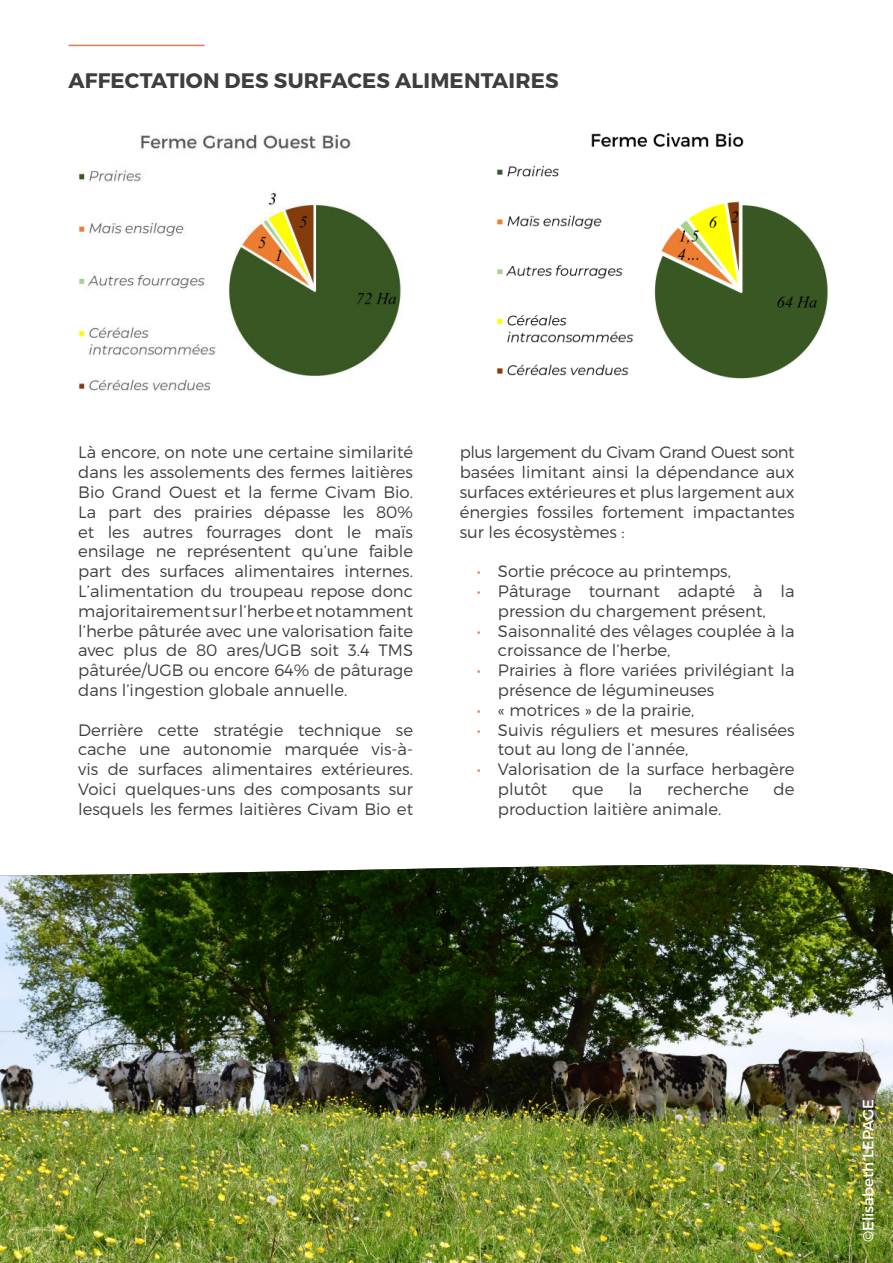
<style>
.page{position:relative;width:893px;height:1263px;background:#fff}
.page>*{position:absolute;margin:0;border:0;box-sizing:border-box;transform-origin:0 0}
.t1{font:700 21px "Montserrat";letter-spacing:.01em;color:#3e3e3f}
.t2{font:300 16.5px/19.8px "Montserrat";color:#3e3e3f}
.t3{font:15px "Montserrat";color:#fff}
.s1{color:#d67f55}
</style>
<div class="page">
<img style="left:79px;top:134px;width:322px;height:257px">
<img style="left:496px;top:132px;width:332px;height:247px">
<img style="left:0;top:865px;width:893px;height:398px">
<hr style="left:69px;top:45px;width:135px;height:1px;background:#d67f55">
<p class="t1" style="left:68px;top:69px;width:492px">AFFECTATION DES SURFACES ALIMENTAIRES</p>
<p class="t2" style="left:78px;top:442px;width:336px;text-align:justify">Là encore, on note une certaine similarité dans les assolements des fermes laitières Bio Grand Ouest et la ferme Civam Bio.<br>La part des prairies dépasse les 80% et les autres fourrages dont le maïs ensilage ne représentent qu’une faible part des surfaces alimentaires internes.<br>L’alimentation du troupeau repose donc majoritairement sur l’herbe et notamment l’herbe pâturée avec une valorisation faite avec plus de 80 ares/UGB soit 3.4 TMS pâturée/UGB ou encore 64% de pâturage dans l’ingestion globale annuelle.</p>
<p class="t2" style="left:78px;top:720px;width:336px;text-align:justify">Derrière cette stratégie technique se cache une autonomie marquée vis-à&shy;vis de surfaces alimentaires extérieures.<br>Voici quelques-uns des composants sur lesquels les fermes laitières Civam Bio et</p>
<p class="t2" style="left:460px;top:442px;width:336px;text-align:justify">plus largement du Civam Grand Ouest sont basées limitant ainsi la dépendance aux surfaces extérieures et plus largement aux énergies fossiles fortement impactantes sur les écosystèmes :</p>
<p class="t2" style="left:477px;top:561px;width:256px"><span class="s1">•</span> Sortie précoce au printemps,</p>
<p class="t2" style="left:477px;top:581px;width:319px;text-align:center"><span class="s1">•</span> Pâturage tournant adapté à la pression du chargement présent,</p>
<p class="t2" style="left:498px;top:621px;width:298px;text-indent:-21px"><span class="s1">•</span> Saisonnalité des vêlages couplée à la croissance de l’herbe,</p>
<p class="t2" style="left:498px;top:660px;width:298px;text-indent:-21px"><span class="s1">•</span> Prairies à flore variées privilégiant la présence de légumineuses</p>
<p class="t2" style="left:477px;top:700px;width:219px"><span class="s1">•</span> « motrices » de la prairie,</p>
<p class="t2" style="left:498px;top:720px;width:298px;text-indent:-21px"><span class="s1">•</span> Suivis réguliers et mesures réalisées tout au long de l’année,</p>
<p class="t2" style="left:498px;top:759px;width:298px;text-indent:-21px"><span class="s1">•</span> Valorisation de la surface herbagère plutôt</p>
<p class="t2" style="left:572px;top:779px;width:33px">que</p>
<p class="t2" style="left:628px;top:779px;width:16px">la</p>
<p class="t2" style="left:667px;top:779px;width:83px">recherche</p>
<p class="t2" style="left:774px;top:779px;width:22px">de</p>
<p class="t2" style="left:498px;top:799px;width:225px">production laitière animale.</p>
<p class="t3" style="left:860px;top:1242px;width:145px;rotate:-90deg">©Elisabeth LEPAGE</p>
</div>
